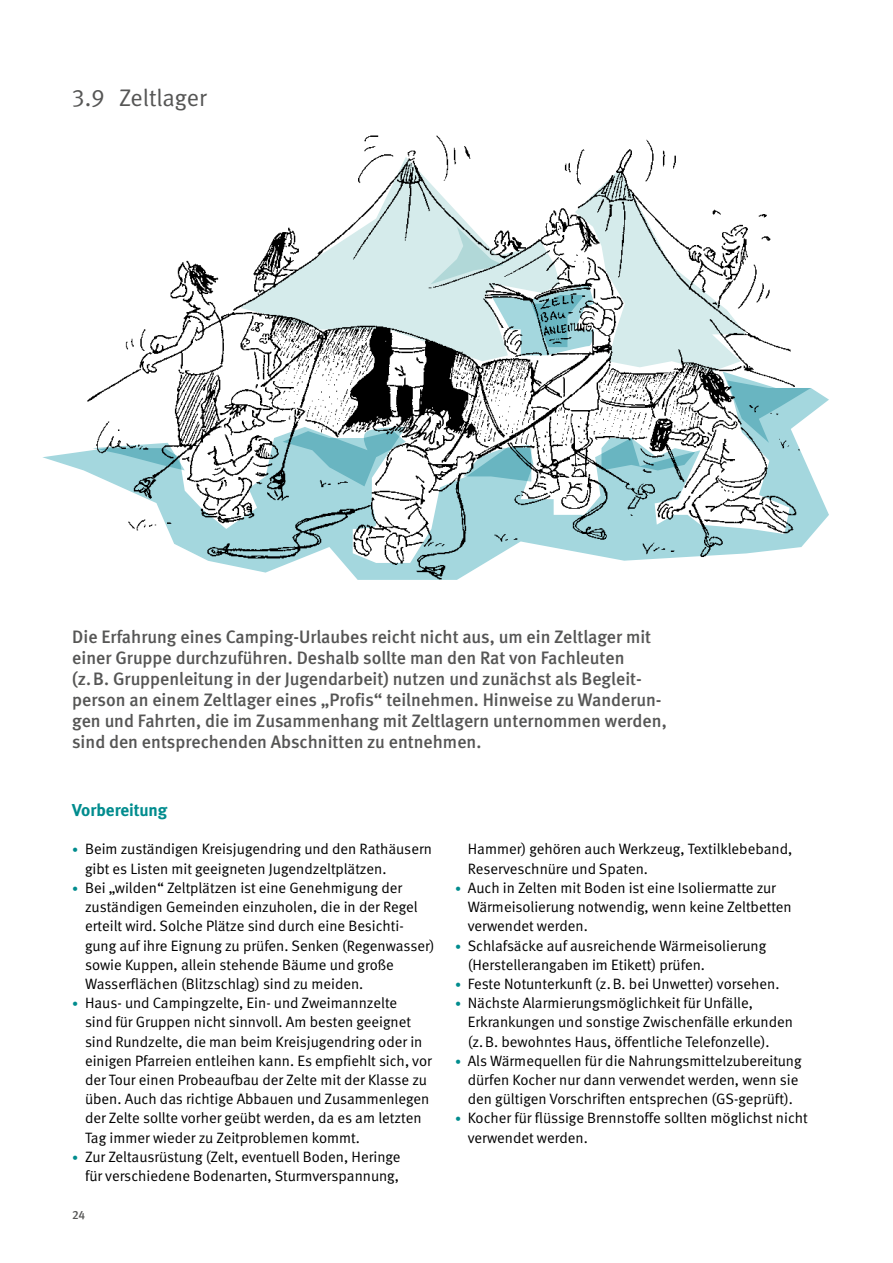
<style>
.page{position:relative;width:893px;height:1263px;background:#fff}
.page>*{position:absolute;margin:0;border:0;box-sizing:border-box;transform-origin:0 0}
.Ueberschriften_H1u_ohne_HD{font:24px "DGUV Meta";color:#565655}
.Fließtext_AL_12pt_2spaltig_HD{font:500 18px/21px "DGUV Meta";color:#565655}
.Ueberschriften_H2_ohne_Zahl{font:700 17.25px "DGUV Meta";color:#008c8e}
.t1{font:15px/19.2px "DGUV Meta";color:#000}
.t2{font:500 12px "DGUV Meta";color:#565655}
.s1{font-size:12px;color:#008c8e}
</style>
<div class="page">
<img style="left:125px;top:135px;width:666px;height:237px">
<svg style="left:43px;top:372px;width:786px;height:208px"></svg>
<svg style="left:283px;top:431px;width:123px;height:55px"></svg>
<svg style="left:463px;top:448px;width:68px;height:34px;background:#81b7bf"></svg>
<svg style="left:601px;top:438px;width:94px;height:32px;background:#89b6bc"></svg>
<svg style="left:727px;top:380px;width:84px;height:63px"></svg>
<svg style="left:93px;top:443px;width:92px;height:27px;background:#91c0c7"></svg>
<svg style="left:240px;top:157px;width:320px;height:204px"></svg>
<svg style="left:430px;top:169px;width:316px;height:203px"></svg>
<h2 class="Ueberschriften_H1u_ohne_HD" style="left:72px;top:83px;width:136px">3.9 Zeltlager</h2>
<p class="Fließtext_AL_12pt_2spaltig_HD" style="left:72px;top:627px;width:596px">Die Erfahrung eines Camping-Urlaubes reicht nicht aus, um ein Zeltlager mit einer Gruppe durchzuführen. Deshalb sollte man den Rat von Fachleuten<br>(z.B. Gruppenleitung in der Jugendarbeit) nutzen und zunächst als Begleit&shy;person an einem Zeltlager eines „Profis“ teilnehmen. Hinweise zu Wanderun&shy;gen und Fahrten, die im Zusammenhang mit Zeltlagern unternommen werden, sind den entsprechenden Abschnitten zu entnehmen.</p>
<h3 class="Ueberschriften_H2_ohne_Zahl" style="left:72px;top:800px;width:97px">Vorbereitung</h3>
<p class="t1" style="left:85px;top:840px;width:348px;text-indent:-13px"><span class="s1">•</span> Beim zuständigen Kreisjugendring und den Rathäusern gibt es Listen mit geeigneten Jugendzeltplätzen.</p>
<p class="t1" style="left:85px;top:878px;width:351px;text-indent:-13px"><span class="s1">•</span> Bei „wilden“ Zeltplätzen ist eine Genehmigung der zuständigen Gemeinden einzuholen, die in der Regel erteilt wird. Solche Plätze sind durch eine Besichti&shy;gung auf ihre Eignung zu prüfen. Senken (Regenwasser) sowie Kuppen, allein stehende Bäume und große Wasserflächen (Blitzschlag) sind zu meiden.</p>
<p class="t1" style="left:85px;top:994px;width:348px;text-indent:-13px"><span class="s1">•</span> Haus- und Campingzelte, Ein- und Zweimannzelte<br>sind für Gruppen nicht sinnvoll. Am besten geeignet sind Rundzelte, die man beim Kreisjugendring oder in einigen Pfarreien entleihen kann. Es empfiehlt sich, vor der Tour einen Probeaufbau der Zelte mit der Klasse zu üben. Auch das richtige Abbauen und Zusammenlegen der Zelte sollte vorher geübt werden, da es am letzten Tag immer wieder zu Zeitproblemen kommt.</p>
<p class="t1" style="left:72px;top:1147px;width:330px;text-align:right"><span class="s1">•</span> Zur Zeltausrüstung (Zelt, eventuell Boden, Heringe für verschiedene Bodenarten, Sturmverspannung,</p>
<p class="t2" style="left:72px;top:1208px;width:14px">24</p>
<p class="t1" style="left:468px;top:840px;width:326px">Hammer) gehören auch Werkzeug, Textilklebeband,<br>Reserveschnüre und Spaten.</p>
<p class="t1" style="left:468px;top:878px;width:326px;text-indent:-13px"><span class="s1">•</span> Auch in Zelten mit Boden ist eine Isoliermatte zur<br>Wärmeisolierung notwendig, wenn keine Zeltbetten verwendet werden.</p>
<p class="t1" style="left:468px;top:936px;width:300px;text-indent:-13px"><span class="s1">•</span> Schlafsäcke auf ausreichende Wärmeisolierung (Herstellerangaben im Etikett) prüfen.</p>
<p class="t1" style="left:455px;top:974px;width:326px"><span class="s1">•</span> Feste Notunterkunft (z.B. bei Unwetter) vorsehen.</p>
<p class="t1" style="left:468px;top:994px;width:327px;text-indent:-13px"><span class="s1">•</span> Nächste Alarmierungsmöglichkeit für Unfälle,<br>Erkrankungen und sonstige Zwischenfälle erkunden (z.B. bewohntes Haus, öffentliche Telefonzelle).</p>
<p class="t1" style="left:468px;top:1051px;width:335px;text-indent:-13px"><span class="s1">•</span> Als Wärmequellen für die Nahrungsmittelzubereitung dürfen Kocher nur dann verwendet werden, wenn sie den gültigen Vorschriften entsprechen (GS-geprüft).</p>
<p class="t1" style="left:468px;top:1109px;width:342px;text-indent:-13px"><span class="s1">•</span> Kocher für flüssige Brennstoffe sollten möglichst nicht verwendet werden.</p>
</div>
